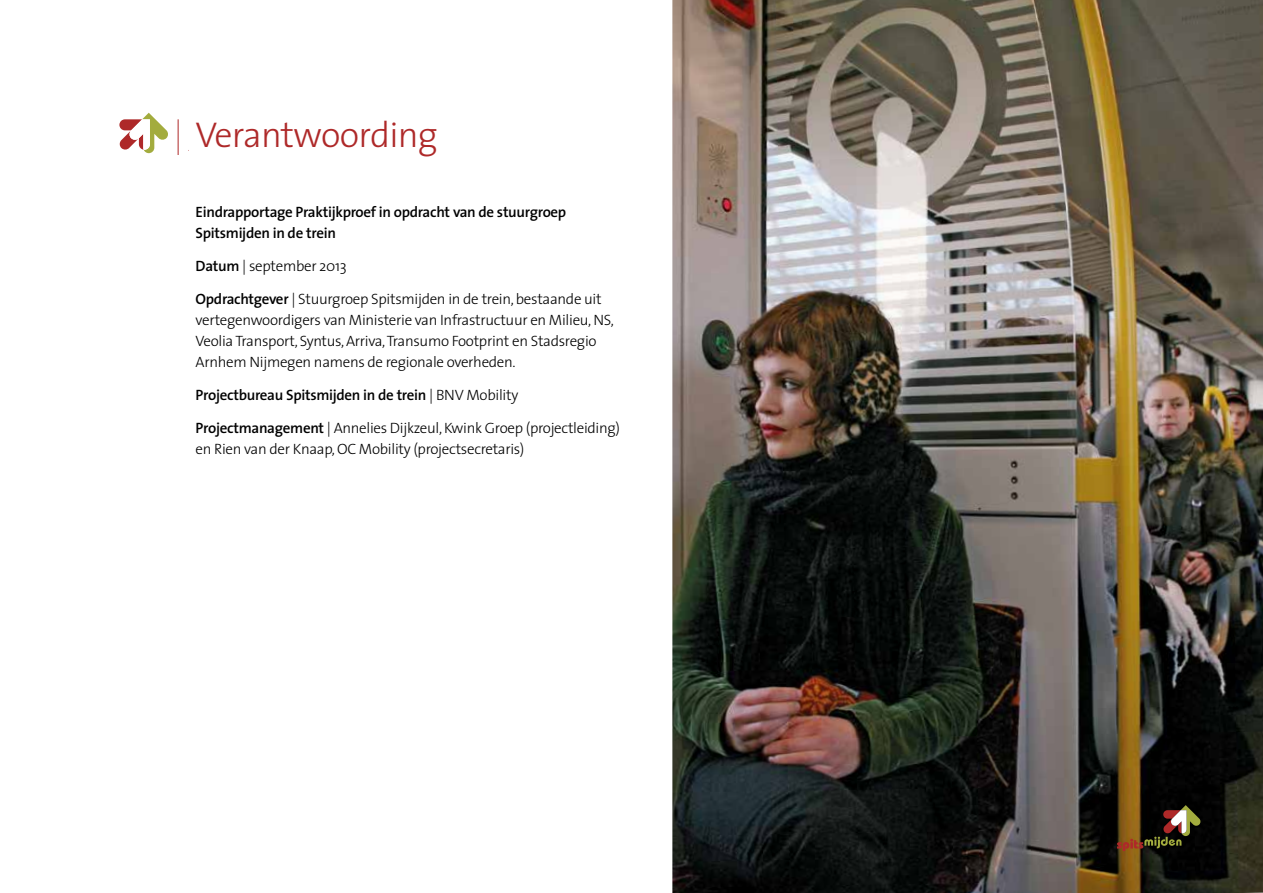
<style>
.page{position:relative;width:1263px;height:893px;background:#fff}
.page>*{position:absolute;margin:0;border:0;box-sizing:border-box;transform-origin:0 0}
.t1{font:300 36px "The Sans";letter-spacing:-.02em;color:#ae2929}
.t2{font:300 15px/21px "The Sans";letter-spacing:-.02em;color:#000}
.t3{font:600 15px/21px "The Sans";letter-spacing:-.02em;color:#000}
.t4{font:italic 12.3px "The Sans";color:#ae2929}
.s1{font-weight:600}
.s2{font-weight:300}
</style>
<div class="page">
<img style="left:672px;top:0;width:591px;height:893px">
<svg style="left:1117px;top:805px;width:83px;height:46px;background:#513c1f"></svg>
<svg style="left:119px;top:113px;width:49px;height:41px"></svg>
<hr style="left:178px;top:119px;width:1px;height:35px;background:#ae2929">
<div style="left:111px;top:153px;width:19px;height:6px;background:#fff"></div>
<h1 class="t1" style="left:196px;top:105px;width:244px">Verantwoording</h1>
<p class="t4" style="left:188px;top:136px;width:62px">Spitsmijden</p>
<p class="t3" style="left:196px;top:201px;width:372px">Eindrapportage Praktijkproef in opdracht van de stuurgroep<br>Spitsmijden in de trein</p>
<p class="t2" style="left:196px;top:255px;width:153px"><span class="s1">Datum</span> | september 2013</p>
<p class="t2" style="left:196px;top:288px;width:420px"><span class="s1">Opdrachtgever</span> | Stuurgroep Spitsmijden in de trein, bestaande uit vertegenwoordigers van Ministerie van Infrastructuur en Milieu, NS, Veolia Transport, Syntus, Arriva, Transumo Footprint en Stadsregio Arnhem Nijmegen namens de regionale overheden.</p>
<p class="t3" style="left:196px;top:384px;width:324px">Projectbureau Spitsmijden in de trein <span class="s2">| BNV Mobility</span></p>
<p class="t2" style="left:196px;top:417px;width:426px"><span class="s1">Projectmanagement</span> | Annelies Dijkzeul, Kwink Groep (projectleiding) en Rien van der Knaap, OC Mobility (projectsecretaris)</p>
</div>
